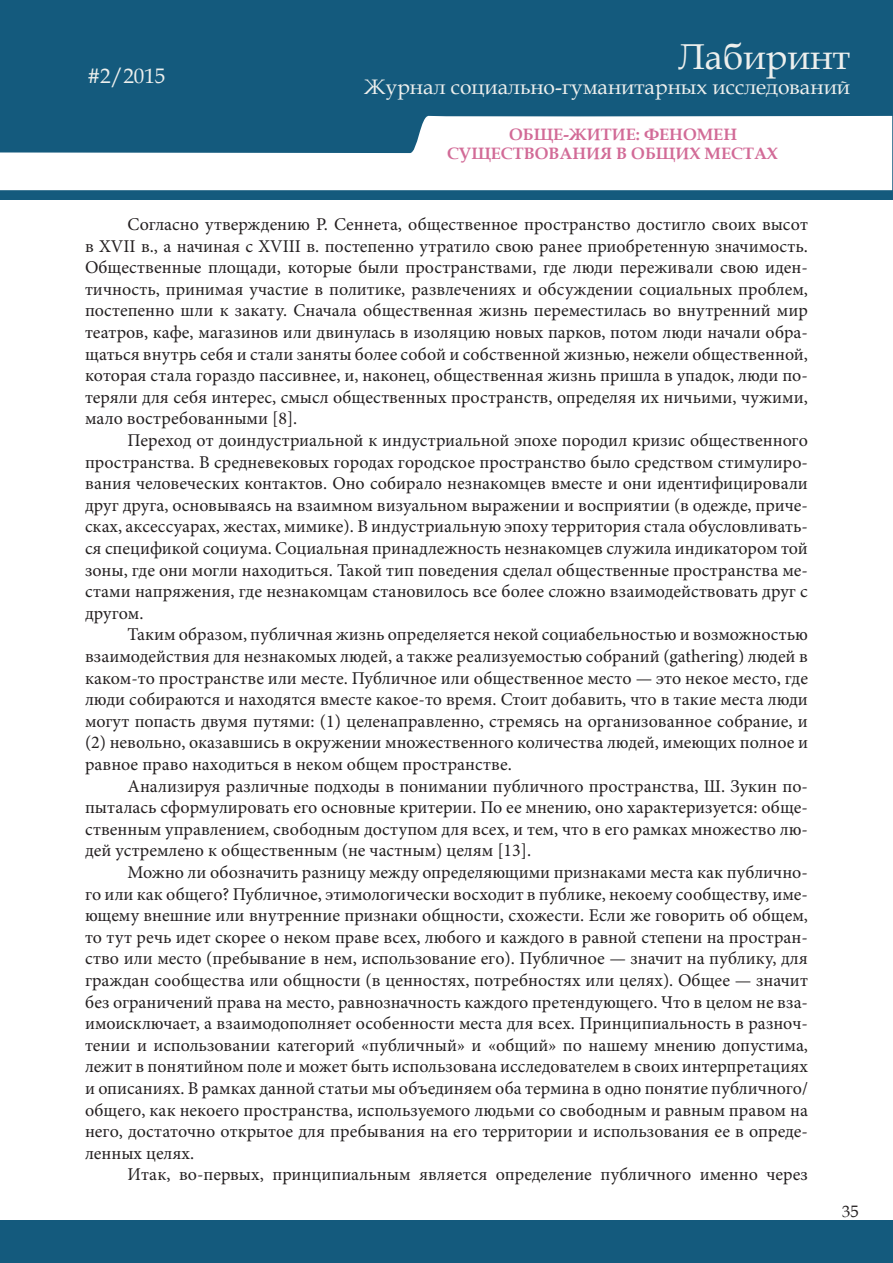
<style>
.page{position:relative;width:893px;height:1263px;background:#fff}
.page>*{position:absolute;margin:0;border:0;box-sizing:border-box;transform-origin:0 0}
.t1{font:36px "Book Antiqua";color:#edefed}
.t2{font:21px "Book Antiqua";color:#edefed}
.t3{font:18px/21.6px "Minion Pro";color:#231f20;text-align:justify}
.t4{font:700 16.5px/19.8px "Book Antiqua";color:#d26b97}
.t5{font:16.5px "Book Antiqua";color:#231f20}
</style>
<div class="page">
<div style="left:0;top:1px;width:892px;height:1261px;background:#145a7d"></div>
<hr style="left:0;top:200px;width:1px;height:1020px;background:#fff">
<div style="left:1px;top:200px;width:891px;height:1020px;background:#fff"></div>
<svg style="left:0;top:115px;width:892px;height:75px;fill:#fff"></svg>
<p class="t2" style="left:87px;top:61px;width:79px">#2/2015</p>
<p class="t2" style="left:100px;top:61px;width:12px">1</p>
<p class="t2" style="left:155px;top:61px;width:12px">4</p>
<h1 class="t1" style="left:678px;top:31px;width:173px">Лабиринт</h1>
<p class="t2" style="left:364px;top:72px;width:487px">Журнал социально-гуманитарных исследований</p>
<p class="t4" style="left:447px;top:124px;width:332px;text-indent:62px">ОБЩЕ-ЖИТИЕ: ФЕНОМЕН<br>СУЩЕСТВОВАНИЯ В ОБЩИХ МЕСТАХ</p>
<p class="t3" style="left:85px;top:213px;width:724px;text-indent:43px">Согласно утверждению Р. Сеннета, общественное пространство достигло своих высот в XVII в., а начиная с XVIII в. постепенно утратило свою ранее приобретенную значимость.<br>Общественные площади, которые были пространствами, где люди переживали свою иден&shy;тичность, принимая участие в политике, развлечениях и обсуждении социальных проблем, постепенно шли к закату. Сначала общественная жизнь переместилась во внутренний мир театров, кафе, магазинов или двинулась в изоляцию новых парков, потом люди начали обра&shy;щаться внутрь себя и стали заняты более собой и собственной жизнью, нежели общественной, которая стала гораздо пассивнее, и, наконец, общественная жизнь пришла в упадок, люди по&shy;теряли для себя интерес, смысл общественных пространств, определяя их ничьими, чужими, мало востребованными [8].</p>
<p class="t3" style="left:85px;top:429px;width:724px;text-indent:43px">Переход от доиндустриальной к индустриальной эпохе породил кризис общественного пространства. В средневековых городах городское пространство было средством стимулиро&shy;вания человеческих контактов. Оно собирало незнакомцев вместе и они идентифицировали друг друга, основываясь на взаимном визуальном выражении и восприятии (в одежде, приче&shy;сках, аксессуарах, жестах, мимике). В индустриальную эпоху территория стала обусловливать&shy;ся спецификой социума. Социальная принадлежность незнакомцев служила индикатором той зоны, где они могли находиться. Такой тип поведения сделал общественные пространства ме&shy;стами напряжения, где незнакомцам становилось все более сложно взаимодействовать друг с другом.</p>
<p class="t3" style="left:85px;top:624px;width:724px;text-indent:43px">Таким образом, публичная жизнь определяется некой социабельностью и возможностью взаимодействия для незнакомых людей, а также реализуемостью собраний (gathering) людей в каком-то пространстве или месте. Публичное или общественное место — это некое место, где люди собираются и находятся вместе какое-то время. Стоит добавить, что в такие места люди могут попасть двумя путями: (1) целенаправленно, стремясь на организованное собрание, и (2) невольно, оказавшись в окружении множественного количества людей, имеющих полное и равное право находиться в неком общем пространстве.</p>
<p class="t3" style="left:85px;top:775px;width:724px;text-indent:43px">Анализируя различные подходы в понимании публичного пространства, Ш. Зукин по&shy;пыталась сформулировать его основные критерии. По ее мнению, оно характеризуется: обще&shy;ственным управлением, свободным доступом для всех, и тем, что в его рамках множество лю&shy;дей устремлено к общественным (не частным) целям [13].</p>
<p class="t3" style="left:85px;top:861px;width:724px;text-indent:43px">Можно ли обозначить разницу между определяющими признаками места как публично&shy;го или как общего? Публичное, этимологически восходит в публике, некоему сообществу, име&shy;ющему внешние или внутренние признаки общности, схожести. Если же говорить об общем, то тут речь идет скорее о неком праве всех, любого и каждого в равной степени на простран&shy;ство или место (пребывание в нем, использование его). Публичное — значит на публику, для граждан сообщества или общности (в ценностях, потребностях или целях). Общее — значит без ограничений права на место, равнозначность каждого претендующего. Что в целом не вза&shy;имоисключает, а взаимодополняет особенности места для всех. Принципиальность в разноч&shy;тении и использовании категорий «публичный» и «общий» по нашему мнению допустима, лежит в понятийном поле и может быть использована исследователем в своих интерпретациях и описаниях. В рамках данной статьи мы объединяем оба термина в одно понятие публичного/ общего, как некоего пространства, используемого людьми со свободным и равным правом на него, достаточно открытое для пребывания на его территории и использования ее в опреде&shy;ленных целях.</p>
<p class="t3" style="left:128px;top:1164px;width:682px">Итак, во-первых, принципиальным является определение публичного именно через</p>
<p class="t5" style="left:842px;top:1200px;width:18px">35</p>
</div>
